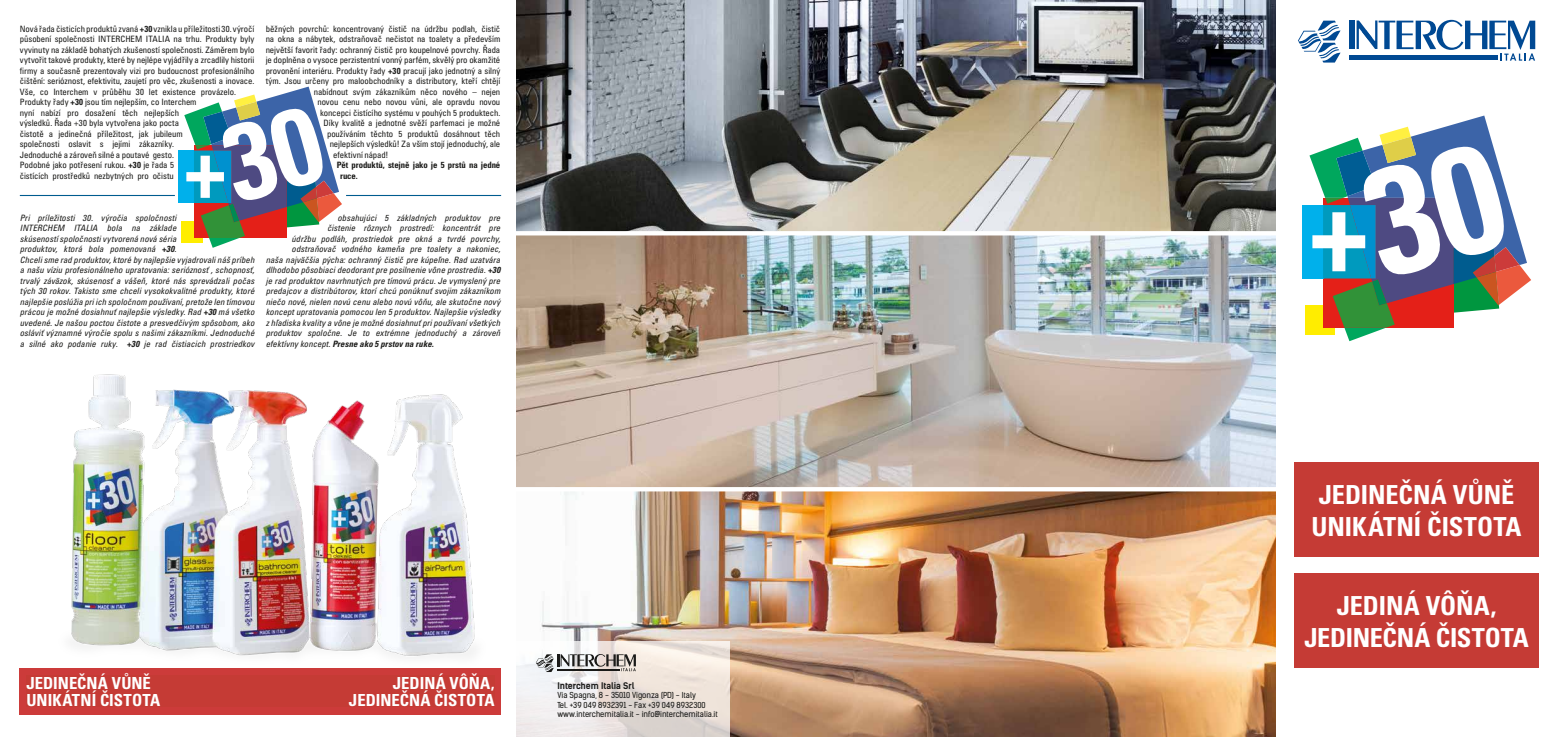
<style>
.page{position:relative;width:1558px;height:737px;background:#fff}
.page>*{position:absolute;margin:0;border:0;box-sizing:border-box;transform-origin:0 0}
.t1{font:26.25px/31.5px "Univers LTCYR 67 Bold Cond";letter-spacing:-.005em;color:#fff}
.t2{font:16.62px/17.5px "Univers LTCYR 67 Bold Cond";color:#fff}
.t3{font:condensed 8.75px/10.5px "Univers LTCYR 57";letter-spacing:-.01em;color:#1a1a18}
.t4{font:8.75px/10.5px "Univers LTCYR 57 Condensed Obl";letter-spacing:.005em;color:#1a1a18}
.t5{font:8.75px/10.5px "Univers LTCYR 67 Bold Cond";letter-spacing:-.01em;color:#1a1a18}
.t6{font:8.75px "Univers LTCYR 67 Bold Cond Obl";letter-spacing:.01em;color:#1a1a18}
.t7{font:700 8.75px "Kelson Sans";color:#1a1a18}
.t8{font:7.88px/9.5px "Kelson Sans";color:#1a1a18}
.s1{font-family:"Univers LTCYR 67 Bold Cond";font-stretch:normal}
.s2{font-family:"Univers LTCYR 67 Bold Cond Obl"}
.s3{font-family:"Univers LTCYR 57 Condensed Obl"}
</style>
<div class="page">
<img style="left:516px;top:235px;width:759px;height:252px">
<img style="left:541px;top:491px;width:734px;height:246px">
<img style="left:516px;top:0;width:759px;height:231px">
<hr style="left:1349px;top:55px;width:148px;height:4px;background:#004993">
<div style="left:1349px;top:21px;width:5px;height:28px;background:#004993"></div>
<svg style="left:1298px;top:21px;width:42px;height:42px"></svg>
<svg style="left:1356px;top:20px;width:179px;height:41px"></svg>
<div style="left:1294px;top:462px;width:244px;height:95px;background:#c53b35"></div>
<div style="left:1294px;top:573px;width:244px;height:95px;background:#c53b35"></div>
<img style="left:19px;top:339px;width:516px;height:345px">
<div style="left:181px;top:222px;width:21px;height:21px;background:#ffed00"></div>
<div style="left:179px;top:150px;width:15px;height:53px;background:#00b0eb"></div>
<svg style="left:184px;top:87px;width:158px;height:161px"></svg>
<div style="left:20px;top:668px;width:481px;height:46px;background:#cc3b3a"></div>
<hr style="left:507px;top:487px;width:772px;height:4px;background:#fff">
<div style="left:1305px;top:305px;width:30px;height:29px;background:#ffed00"></div>
<div style="left:1302px;top:205px;width:21px;height:73px;background:#00b0eb"></div>
<svg style="left:1309px;top:116px;width:222px;height:225px"></svg>
<hr style="left:20px;top:195px;width:155px;height:1px;background:#005c8f">
<hr style="left:346px;top:195px;width:155px;height:1px;background:#005c8f">
<div style="left:26px;top:675px;width:468px;height:32px;background:#c53b35"></div>
<svg style="left:516px;top:641px;width:214px;height:96px"></svg>
<svg style="left:536px;top:654px;width:100px;height:18px"></svg>
<p class="t3" style="left:20px;top:23px;width:236px">Nová řada čisticích produktů zvaná <span class="s1">+30</span> vznikla u příležitosti 30. výročí působení společnosti INTERCHEM ITALIA na trhu. Produkty byly vyvinuty na základě bohatých zkušeností společnosti. Záměrem bylo vytvořit takové produkty, které by nejlépe vyjádřily a zrcadlily historii firmy a současně prezentovaly vizi pro budoucnost profesionálního čištění: serióznost, efektivitu, zaujetí pro věc, zkušenosti a inovace.<br>Vše, co Interchem v průběhu 30 let existence provázelo.<br>Produkty řady <span class="s1">+30</span> jsou tím nejlepším, co Interchem<br>nyní nabízí pro dosažení těch nejlepších<br>výsledků. Řada +30 byla vytvořena jako pocta<br>čistotě a jedinečná příležitost, jak jubileum<br>společnosti oslavit s jejími zákazníky.<br>Jednoduché a zároveň silné a poutavé gesto.<br>Podobné jako potřesení rukou. <span class="s1">+30</span> je řada 5<br>čistících prostředků nezbytných pro očistu</p>
<p class="t3" style="left:266px;top:23px;width:236px">běžných povrchů: koncentrovaný čistič na údržbu podlah, čistič</p>
<p class="t3" style="left:266px;top:33px;width:236px">na okna a nábytek, odstraňovač nečistot na toalety a především</p>
<p class="t3" style="left:266px;top:44px;width:236px">největší favorit řady: ochranný čistič pro koupelnové povrchy. Řada</p>
<p class="t3" style="left:266px;top:54px;width:236px">je doplněna o vysoce perzistentní vonný parfém, skvělý pro okamžité</p>
<p class="t3" style="left:266px;top:65px;width:236px">provonění interiéru. Produkty řady <span class="s1">+30</span> pracují jako jednotný a silný</p>
<p class="t3" style="left:266px;top:75px;width:236px">tým. Jsou určeny pro maloobchodníky a distributory, kteří chtějí</p>
<p class="t3" style="left:314px;top:86px;width:188px">nabídnout svým zákazníkům něco nového – nejen</p>
<p class="t3" style="left:317px;top:96px;width:184px">novou cenu nebo novou vůni, ale opravdu novou</p>
<p class="t3" style="left:320px;top:107px;width:182px">koncepci čistícího systému v pouhých 5 produktech.</p>
<p class="t3" style="left:323px;top:117px;width:178px">Díky kvalitě a jednotné svěží parfemaci je možné</p>
<p class="t3" style="left:327px;top:128px;width:175px">používáním těchto 5 produktů dosáhnout těch</p>
<p class="t3" style="left:330px;top:138px;width:172px">nejlepších výsledků! Za vším stojí jednoduchý, ale</p>
<p class="t3" style="left:333px;top:149px;width:57px">efektivní nápad!</p>
<p class="t5" style="left:340px;top:159px;width:162px;text-indent:-4px">Pět produktů, stejně jako je 5 prstů na jedné ruce.</p>
<p class="t4" style="left:20px;top:212px;width:236px">Pri príležitosti 30. výročia spoločnosti<br>INTERCHEM ITALIA bola na základe<br>skúseností spoločnosti vytvorená nová séria<br>produktov, ktorá bola pomenovaná <span class="s2">+30</span>.<br>Chceli sme rad produktov, ktoré by najlepšie vyjadrovali náš príbeh a našu víziu profesionálneho upratovania: serióznosť , schopnosť, trvalý záväzok, skúsenosť a vášeň, ktoré nás sprevádzali počas tých 30 rokov. Takisto sme chceli vysokokvalitné produkty, ktoré najlepšie poslúžia pri ich spoločnom používaní, pretože len tímovou prácou je možné dosiahnuť najlepšie výsledky. Rad <span class="s2">+30</span> má všetko uvedené. Je našou poctou čistote a presvedčivým spôsobom, ako osláviť významné výročie spolu s našimi zákazníkmi. Jednoduché a silné ako podanie ruky. <span class="s2">+30</span> je rad čistiacich prostriedkov</p>
<p class="t4" style="left:266px;top:212px;width:236px;text-align:right">obsahujúci 5 základných produktov pre<br>čistenie rôznych prostredí: koncentrát pre<br>údržbu podláh, prostriedok pre okná a tvrdé povrchy, odstraňovač vodného kameňa pre toalety a nakoniec,<br>naša najväčšia pýcha: ochranný čistič pre kúpeľne. Rad uzatvára dlhodobo pôsobiaci deodorant pre posilnenie vône prostredia. <span class="s2">+30 </span>je rad produktov navrhnutých pre tímovú prácu. Je vymyslený pre predajcov a distribútorov, ktorí chcú ponúknuť svojim zákazníkom niečo nové, nielen novú cenu alebo novú vôňu, ale skutočne nový koncept upratovania pomocou len 5 produktov. Najlepšie výsledky z hľadiska kvality a vône je možné dosiahnuť pri používaní všetkých produktov spoločne. Je to extrémne jednoduchý a zároveň</p>
<p class="t6" style="left:266px;top:338px;width:169px"><span class="s3">efektívny koncept.</span> Presne ako 5 prstov na ruke.</p>
<h2 class="t2" style="left:26px;top:673px;width:135px">JEDINEČNÁ VŮNĚ<br>UNIKÁTNÍ ČISTOTA</h2>
<h2 class="t2" style="left:349px;top:673px;width:147px;text-align:right">JEDINÁ VÔŇA,<br>JEDINEČNÁ ČISTOTA</h2>
<p class="t7" style="left:557px;top:680px;width:79px">Interchem Italia Srl</p>
<p class="t8" style="left:557px;top:690px;width:162px">Via Spagna, 8 - 35010 Vigonza (PD) - Italy<br>Tel. +39 049 8932391 - Fax +39 049 8932300 www.interchemitalia.it - info@interchemitalia.it</p>
<h1 class="t1" style="left:1311px;top:478px;width:212px">JEDINEČNÁ VŮNĚ<br>UNIKÁTNÍ ČISTOTA</h1>
<h1 class="t1" style="left:1304px;top:590px;width:226px;text-align:center">JEDINÁ VÔŇA,<br>JEDINEČNÁ ČISTOTA</h1>
</div>
